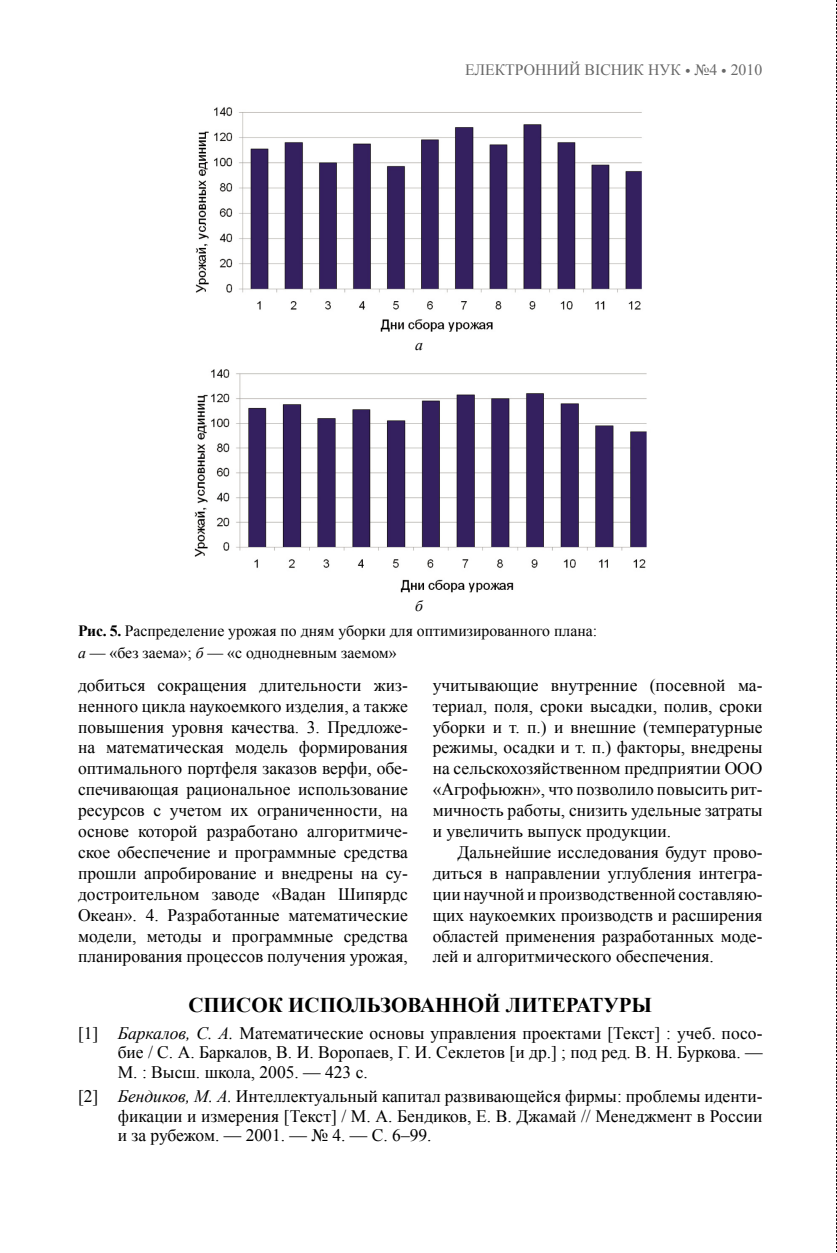
<style>
.page{position:relative;width:837px;height:1253px;background:#fff}
.page>*{position:absolute;margin:0;border:0;box-sizing:border-box;transform-origin:0 0}
.t1{font:700 21px "Times New Roman";color:#000}
.t2{font:17.5px/20.8px "Times New Roman";color:#000;text-align:justify}
.t3{font:15.75px/22.4px "Times New Roman";color:#000}
.t4{font:15.75px "Times New Roman";color:#686868}
.t5{font:italic 15.75px "Times New Roman";color:#000}
.s1{font-weight:700}
.s2{font-style:italic}
</style>
<div class="page">
<svg style="left:836px;top:0;width:1px;height:1252px"></svg>
<img style="left:195px;top:107px;width:447px;height:225px">
<img style="left:194px;top:369px;width:453px;height:224px">
<p class="t4" style="left:465px;top:59px;width:299px">ЕЛЕКТРОННИЙ ВІСНИК НУК • №4 • 2010</p>
<p class="t5" style="left:415px;top:334px;width:9px">а</p>
<p class="t5" style="left:415px;top:595px;width:9px">б</p>
<p class="t3" style="left:78px;top:619px;width:521px"><span class="s1">Рис. 5.</span> Распределение урожая по дням уборки для оптимизированного плана: <span class="s2">а</span> — «без заема»; <span class="s2">б</span> — «с однодневным заемом»</p>
<p class="t2" style="left:78px;top:674px;width:331px">добиться сокращения длительности жиз&shy;ненного цикла наукоемкого изделия, а также повышения уровня качества. 3. Предложе&shy;на математическая модель формирования оптимального портфеля заказов верфи, обе&shy;спечивающая рациональное использование ресурсов с учетом их ограниченности, на основе которой разработано алгоритмиче&shy;ское обеспечение и программные средства прошли апробирование и внедрены на су&shy;достроительном заводе «Вадан Шипярдс Океан». 4. Разработанные математические модели, методы и программные средства планирования процессов получения урожая,</p>
<p class="t2" style="left:433px;top:674px;width:331px">учитывающие внутренние (посевной ма&shy;териал, поля, сроки высадки, полив, сроки уборки и т. п.) и внешние (температурные режимы, осадки и т. п.) факторы, внедрены на сельскохозяйственном предприятии ООО «Агрофьюжн», что позволило повысить рит&shy;мичность работы, снизить удельные затраты и увеличить выпуск продукции.</p>
<p class="t2" style="left:433px;top:841px;width:331px;text-indent:25px">Дальнейшие исследования будут прово&shy;диться в направлении углубления интегра&shy;ции научной и производственной составляю&shy;щих наукоемких производств и расширения областей применения разработанных моде&shy;лей и алгоритмического обеспечения.</p>
<p class="t1" style="left:188px;top:990px;width:465px">СПИСОК ИСПОЛЬЗОВАННОЙ ЛИТЕРАТУРЫ</p>
<p class="t2" style="left:118px;top:1023px;width:646px;line-height:19.6px;text-indent:-40px">[1] <span class="s2">Баркалов, С. А.</span> Математические основы управления проектами [Текст] : учеб. посо&shy;бие / С. А. Баркалов, В. И. Воропаев, Г. И. Секлетов [и др.] ; под ред. В. Н. Буркова. — М. : Высш. школа, 2005. — 423 с.</p>
<p class="t2" style="left:118px;top:1086px;width:646px;line-height:19.6px;text-indent:-40px">[2] <span class="s2">Бендиков, М. А.</span> Интеллектуальный капитал развивающейся фирмы: проблемы иденти&shy;фикации и измерения [Текст] / М. А. Бендиков, Е. В. Джамай // Менеджмент в России и за рубежом. — 2001. — № 4. — С. 6–99.</p>
</div>
